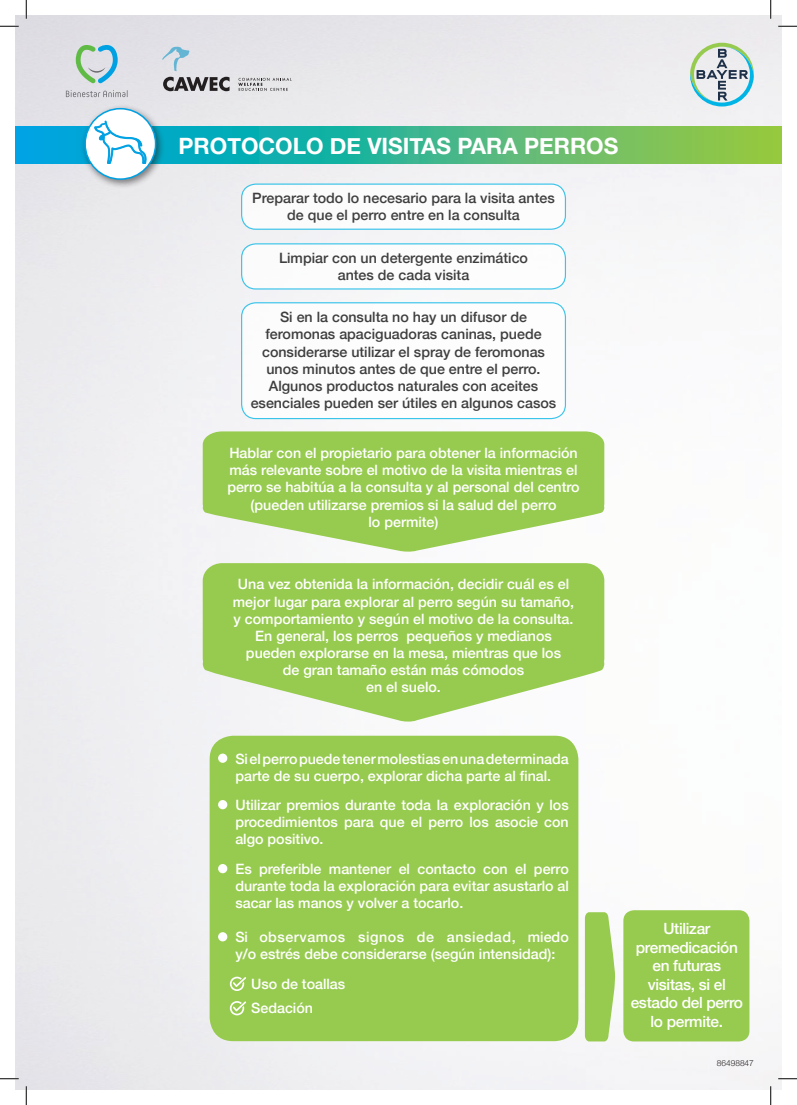
<style>
.page{position:relative;width:797px;height:1105px;background:#fff}
.page>*{position:absolute;margin:0;border:0;box-sizing:border-box;transform-origin:0 0}
.t1{font:700 22.5px "Helvetica Neue";color:#fff}
.t2{font:500 15.5px/18.5px "Helvetica Neue";letter-spacing:-.02em;color:#fff;text-align:center}
.t3{font:500 14.25px/17.1px "Helvetica Neue";color:#fff}
.t4{font:500 14.25px/17.1px "Helvetica Neue";color:#3e3e3f;text-align:center}
.t5{font:300 8.38px "Helvetica Neue";color:#231f20}
</style>
<div class="page">
<img style="left:16px;top:16px;width:765px;height:1073px">
<div style="left:210px;top:736px;width:368px;height:305px;background:#97cb4f;border-radius:24px"></div>
<div style="left:218px;top:753px;width:9px;height:10px;background:#fff;border-radius:50%"></div>
<div style="left:218px;top:800px;width:9px;height:9px;background:#fff;border-radius:50%"></div>
<div style="left:218px;top:864px;width:9px;height:9px;background:#fff;border-radius:50%"></div>
<div style="left:218px;top:932px;width:9px;height:9px;background:#fff;border-radius:50%"></div>
<svg style="left:230px;top:977px;width:16px;height:14px"></svg>
<svg style="left:230px;top:1001px;width:16px;height:14px"></svg>
<svg style="left:202px;top:431px;width:402px;height:121px;fill:#97cb4f"></svg>
<svg style="left:202px;top:563px;width:402px;height:159px;fill:#97cb4f"></svg>
<svg style="left:690px;top:43px;width:64px;height:64px;background:#bad0ce"></svg>
<div style="left:242px;top:184px;width:323px;height:45px;background:#fff;border-radius:14px"></div>
<div style="left:241px;top:184px;width:325px;height:46px;border:1px solid #00b5e6;border-radius:14px"></div>
<div style="left:242px;top:244px;width:323px;height:45px;background:#fff;border-radius:14px"></div>
<div style="left:241px;top:243px;width:325px;height:47px;border:1px solid #00b5e6;border-radius:14px"></div>
<div style="left:242px;top:303px;width:323px;height:116px;background:#fff;border-radius:14px"></div>
<div style="left:241px;top:302px;width:325px;height:117px;border:1px solid #00b5e6;border-radius:14px"></div>
<svg style="left:16px;top:126px;width:765px;height:37px;background:#42b68b"></svg>
<div style="left:80px;top:104px;width:85px;height:85px;background:#231f20;opacity:.55"></div>
<svg style="left:85px;top:109px;width:71px;height:70px"></svg>
<div style="left:84px;top:108px;width:72px;height:72px;border:2px solid #00a1e3;border-radius:50%"></div>
<svg style="left:94px;top:118px;width:52px;height:51px"></svg>
<svg style="left:76px;top:44px;width:42px;height:39px;background:#a6ceca"></svg>
<svg style="left:66px;top:90px;width:62px;height:7px"></svg>
<svg style="left:238px;top:78px;width:53px;height:13px"></svg>
<svg style="left:163px;top:77px;width:66px;height:14px"></svg>
<svg style="left:162px;top:46px;width:28px;height:25px"></svg>
<div style="left:623px;top:910px;width:126px;height:131px;background:#97cb4f;border-radius:11px"></div>
<svg style="left:585px;top:912px;width:30px;height:129px;background:#a2d062"></svg>
<svg style="left:0;top:25px;width:19px;height:2px"></svg>
<svg style="left:778px;top:25px;width:19px;height:2px"></svg>
<svg style="left:0;top:1078px;width:19px;height:1px"></svg>
<svg style="left:778px;top:1078px;width:19px;height:1px"></svg>
<svg style="left:25px;top:0;width:2px;height:19px"></svg>
<svg style="left:25px;top:1086px;width:2px;height:19px"></svg>
<svg style="left:770px;top:0;width:1px;height:19px"></svg>
<svg style="left:770px;top:1086px;width:1px;height:19px"></svg>
<h1 class="t1" style="left:178px;top:128px;width:441px">PROTOCOLO DE VISITAS PARA PERROS</h1>
<p class="t4" style="left:252px;top:188px;width:304px">Preparar todo lo necesario para la visita antes de que el perro entre en la consulta</p>
<p class="t4" style="left:279px;top:248px;width:250px">Limpiar con un detergente enzimático antes de cada visita</p>
<p class="t4" style="left:251px;top:307px;width:307px">Si en la consulta no hay un difusor de feromonas apaciguadoras caninas, puede considerarse utilizar el spray de feromonas unos minutos antes de que entre el perro.<br>Algunos productos naturales con aceites esenciales pueden ser útiles en algunos casos</p>
<p class="t3" style="left:227px;top:443px;width:354px;text-align:center">Hablar con el propietario para obtener la información más relevante sobre el motivo de la visita mientras el perro se habitúa a la consulta y al personal del centro (pueden utilizarse premios si la salud del perro<br>lo permite)</p>
<p class="t3" style="left:233px;top:575px;width:343px;text-align:center">Una vez obtenida la información, decidir cuál es el mejor lugar para explorar al perro según su tamaño, y comportamiento y según el motivo de la consulta.<br>En general, los perros pequeños y medianos pueden explorarse en la mesa, mientras que los<br>de gran tamaño están más cómodos<br>en el suelo.</p>
<p class="t3" style="left:235px;top:749px;width:335px">Si el perro puede tener molestias en una determinada parte de su cuerpo, explorar dicha parte al final.</p>
<p class="t3" style="left:235px;top:795px;width:335px;text-align:justify">Utilizar premios durante toda la exploración y los procedimientos para que el perro los asocie con algo positivo.</p>
<p class="t3" style="left:235px;top:859px;width:335px;text-align:justify">Es preferible mantener el contacto con el perro durante toda la exploración para evitar asustarlo al sacar las manos y volver a tocarlo.</p>
<p class="t3" style="left:235px;top:927px;width:335px">Si observamos signos de ansiedad, miedo y/o estrés debe considerarse (según intensidad):</p>
<p class="t3" style="left:251px;top:970px;width:95px;line-height:24.2px">Uso de toallas<br>Sedación</p>
<p class="t2" style="left:630px;top:918px;width:114px">Utilizar premedicación en futuras visitas, si el estado del perro lo permite.</p>
<p class="t5" style="left:717px;top:1056px;width:38px">86498847</p>
</div>
